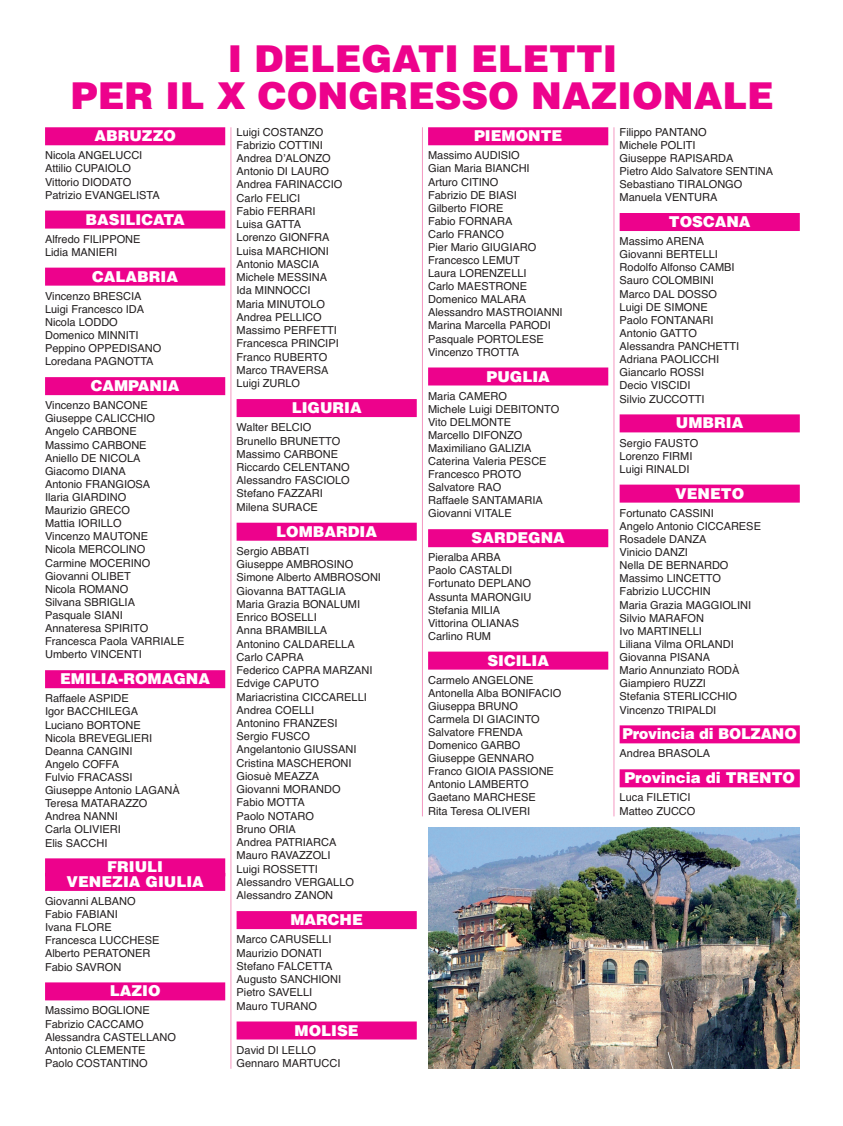
<style>
.page{position:relative;width:843px;height:1126px;background:#fff}
.page>*{position:absolute;margin:0;border:0;box-sizing:border-box;transform-origin:0 0}
.t1{font:900 37px/37px "Helvetica";color:#ed028c;text-align:center}
.t2{font:900 15px/14.5px "Helvetica";color:#fff;text-align:center}
.t3{font:11px/13.1px "Helvetica";color:#231f20}
</style>
<div class="page">
<div style="left:45px;top:127px;width:180px;height:18px;background:#ed028c"></div>
<div style="left:45px;top:210px;width:180px;height:18px;background:#ed028c"></div>
<div style="left:45px;top:268px;width:180px;height:18px;background:#ed028c"></div>
<div style="left:45px;top:377px;width:180px;height:18px;background:#ed028c"></div>
<div style="left:45px;top:670px;width:180px;height:18px;background:#ed028c"></div>
<div style="left:45px;top:858px;width:180px;height:18px;background:#ed028c"></div>
<div style="left:45px;top:873px;width:180px;height:18px;background:#ed028c"></div>
<div style="left:45px;top:982px;width:180px;height:18px;background:#ed028c"></div>
<hr style="left:230px;top:127px;width:1px;height:941px;background:#f499c2">
<div style="left:236px;top:399px;width:180px;height:18px;background:#ed028c"></div>
<div style="left:236px;top:522px;width:180px;height:18px;background:#ed028c"></div>
<div style="left:236px;top:911px;width:180px;height:18px;background:#ed028c"></div>
<div style="left:236px;top:1021px;width:180px;height:18px;background:#ed028c"></div>
<hr style="left:422px;top:127px;width:1px;height:689px;background:#f499c2">
<div style="left:428px;top:127px;width:180px;height:18px;background:#ed028c"></div>
<div style="left:428px;top:367px;width:180px;height:18px;background:#ed028c"></div>
<div style="left:428px;top:529px;width:180px;height:18px;background:#ed028c"></div>
<div style="left:428px;top:651px;width:180px;height:18px;background:#ed028c"></div>
<hr style="left:613px;top:127px;width:1px;height:689px;background:#f499c2">
<div style="left:619px;top:213px;width:180px;height:18px;background:#ed028c"></div>
<div style="left:619px;top:414px;width:180px;height:18px;background:#ed028c"></div>
<div style="left:619px;top:484px;width:180px;height:18px;background:#ed028c"></div>
<div style="left:619px;top:725px;width:180px;height:18px;background:#ed028c"></div>
<div style="left:619px;top:769px;width:180px;height:18px;background:#ed028c"></div>
<img style="left:428px;top:827px;width:371px;height:241px">
<h1 class="t1" style="left:71px;top:43px;width:704px">I DELEGATI ELETTI<br>PER IL X CONGRESSO NAZIONALE</h1>
<h2 class="t2" style="left:94px;top:130px;width:83px">ABRUZZO</h2>
<p class="t3" style="left:45px;top:150px;width:116px">Nicola ANGELUCCI<br>Attilio CUPAIOLO<br>Vittorio DIODATO<br>Patrizio EVANGELISTA</p>
<h2 class="t2" style="left:85px;top:213px;width:101px">BASILICATA</h2>
<p class="t3" style="left:45px;top:233px;width:97px">Alfredo FILIPPONE<br>Lidia MANIERI</p>
<h2 class="t2" style="left:92px;top:270px;width:87px">CALABRIA</h2>
<p class="t3" style="left:45px;top:290px;width:118px">Vincenzo BRESCIA<br>Luigi Francesco IDA<br>Nicola LODDO<br>Domenico MINNITI<br>Peppino OPPEDISANO<br>Loredana PAGNOTTA</p>
<h2 class="t2" style="left:91px;top:380px;width:90px">CAMPANIA</h2>
<p class="t3" style="left:45px;top:400px;width:141px">Vincenzo BANCONE<br>Giuseppe CALICCHIO<br>Angelo CARBONE<br>Massimo CARBONE<br>Aniello DE NICOLA<br>Giacomo DIANA<br>Antonio FRANGIOSA<br>Ilaria GIARDINO<br>Maurizio GRECO<br>Mattia IORILLO<br>Vincenzo MAUTONE<br>Nicola MERCOLINO<br>Carmine MOCERINO<br>Giovanni OLIBET<br>Nicola ROMANO<br>Silvana SBRIGLIA<br>Pasquale SIANI<br>Annateresa SPIRITO<br>Francesca Paola VARRIALE<br>Umberto VINCENTI</p>
<h2 class="t2" style="left:60px;top:673px;width:151px">EMILIA-ROMAGNA</h2>
<p class="t3" style="left:45px;top:693px;width:136px">Raffaele ASPIDE<br>Igor BACCHILEGA<br>Luciano BORTONE<br>Nicola BREVEGLIERI<br>Deanna CANGINI<br>Angelo COFFA<br>Fulvio FRACASSI<br>Giuseppe Antonio LAGANÀ<br>Teresa MATARAZZO<br>Andrea NANNI<br>Carla OLIVIERI<br>Elis SACCHI</p>
<h2 class="t2" style="left:66px;top:861px;width:139px">FRIULI<br>VENEZIA GIULIA</h2>
<p class="t3" style="left:45px;top:895px;width:116px">Giovanni ALBANO<br>Fabio FABIANI<br>Ivana FLORE<br>Francesca LUCCHESE<br>Alberto PERATONER<br>Fabio SAVRON</p>
<h2 class="t2" style="left:110px;top:985px;width:52px">LAZIO</h2>
<p class="t3" style="left:45px;top:1005px;width:132px">Massimo BOGLIONE<br>Fabrizio CACCAMO<br>Alessandra CASTELLANO<br>Antonio CLEMENTE<br>Paolo COSTANTINO</p>
<p class="t3" style="left:236px;top:126px;width:107px">Luigi COSTANZO<br>Fabrizio COTTINI<br>Andrea D’ALONZO<br>Antonio DI LAURO<br>Andrea FARINACCIO<br>Carlo FELICI<br>Fabio FERRARI<br>Luisa GATTA<br>Lorenzo GIONFRA<br>Luisa MARCHIONI<br>Antonio MASCIA<br>Michele MESSINA<br>Ida MINNOCCI<br>Maria MINUTOLO<br>Andrea PELLICO<br>Massimo PERFETTI<br>Francesca PRINCIPI<br>Franco RUBERTO<br>Marco TRAVERSA<br>Luigi ZURLO</p>
<h2 class="t2" style="left:291px;top:402px;width:71px">LIGURIA</h2>
<p class="t3" style="left:236px;top:422px;width:115px">Walter BELCIO<br>Brunello BRUNETTO<br>Massimo CARBONE<br>Riccardo CELENTANO<br>Alessandro FASCIOLO<br>Stefano FAZZARI<br>Milena SURACE</p>
<h2 class="t2" style="left:276px;top:525px;width:102px">LOMBARDIA</h2>
<p class="t3" style="left:236px;top:545px;width:146px">Sergio ABBATI<br>Giuseppe AMBROSINO<br>Simone Alberto AMBROSONI<br>Giovanna BATTAGLIA<br>Maria Grazia BONALUMI<br>Enrico BOSELLI<br>Anna BRAMBILLA<br>Antonino CALDARELLA<br>Carlo CAPRA<br>Federico CAPRA MARZANI<br>Edvige CAPUTO<br>Mariacristina CICCARELLI<br>Andrea COELLI<br>Antonino FRANZESI<br>Sergio FUSCO<br>Angelantonio GIUSSANI<br>Cristina MASCHERONI<br>Giosuè MEAZZA<br>Giovanni MORANDO<br>Fabio MOTTA<br>Paolo NOTARO<br>Bruno ORIA<br>Andrea PATRIARCA<br>Mauro RAVAZZOLI<br>Luigi ROSSETTI<br>Alessandro VERGALLO<br>Alessandro ZANON</p>
<h2 class="t2" style="left:290px;top:913px;width:74px">MARCHE</h2>
<p class="t3" style="left:236px;top:933px;width:106px">Marco CARUSELLI<br>Maurizio DONATI<br>Stefano FALCETTA<br>Augusto SANCHIONI<br>Pietro SAVELLI<br>Mauro TURANO</p>
<h2 class="t2" style="left:294px;top:1024px;width:66px">MOLISE</h2>
<p class="t3" style="left:236px;top:1044px;width:105px">David DI LELLO<br>Gennaro MARTUCCI</p>
<p class="t3" style="left:619px;top:126px;width:155px">Filippo PANTANO<br>Michele POLITI<br>Giuseppe RAPISARDA<br>Pietro Aldo Salvatore SENTINA<br>Sebastiano TIRALONGO<br>Manuela VENTURA</p>
<h2 class="t2" style="left:668px;top:216px;width:83px">TOSCANA</h2>
<p class="t3" style="left:619px;top:236px;width:121px">Massimo ARENA<br>Giovanni BERTELLI<br>Rodolfo Alfonso CAMBI<br>Sauro COLOMBINI<br>Marco DAL DOSSO<br>Luigi DE SIMONE<br>Paolo FONTANARI<br>Antonio GATTO<br>Alessandra PANCHETTI<br>Adriana PAOLICCHI<br>Giancarlo ROSSI<br>Decio VISCIDI<br>Silvio ZUCCOTTI</p>
<h2 class="t2" style="left:675px;top:417px;width:69px">UMBRIA</h2>
<p class="t3" style="left:619px;top:437px;width:80px">Sergio FAUSTO<br>Lorenzo FIRMI<br>Luigi RINALDI</p>
<h2 class="t2" style="left:675px;top:487px;width:71px">VENETO</h2>
<p class="t3" style="left:619px;top:507px;width:143px">Fortunato CASSINI<br>Angelo Antonio CICCARESE<br>Rosadele DANZA<br>Vinicio DANZI<br>Nella DE BERNARDO<br>Massimo LINCETTO<br>Fabrizio LUCCHIN<br>Maria Grazia MAGGIOLINI<br>Silvio MARAFON<br>Ivo MARTINELLI<br>Liliana Vilma ORLANDI<br>Giovanna PISANA<br>Mario Annunziato RODÀ<br>Giampiero RUZZI<br>Stefania STERLICCHIO<br>Vincenzo TRIPALDI</p>
<h2 class="t2" style="left:622px;top:728px;width:176px">Provincia di BOLZANO</h2>
<p class="t3" style="left:619px;top:748px;width:92px">Andrea BRASOLA</p>
<h2 class="t2" style="left:624px;top:772px;width:172px">Provincia di TRENTO</h2>
<p class="t3" style="left:619px;top:792px;width:77px">Luca FILETICI<br>Matteo ZUCCO</p>
<h2 class="t2" style="left:474px;top:130px;width:90px">PIEMONTE</h2>
<p class="t3" style="left:428px;top:150px;width:136px">Massimo AUDISIO<br>Gian Maria BIANCHI<br>Arturo CITINO<br>Fabrizio DE BIASI<br>Gilberto FIORE<br>Fabio FORNARA<br>Carlo FRANCO<br>Pier Mario GIUGIARO<br>Francesco LEMUT<br>Laura LORENZELLI<br>Carlo MAESTRONE<br>Domenico MALARA<br>Alessandro MASTROIANNI<br>Marina Marcella PARODI<br>Pasquale PORTOLESE<br>Vincenzo TROTTA</p>
<h2 class="t2" style="left:486px;top:370px;width:65px">PUGLIA</h2>
<p class="t3" style="left:428px;top:390px;width:133px">Maria CAMERO<br>Michele Luigi DEBITONTO<br>Vito DELMONTE<br>Marcello DIFONZO<br>Maximiliano GALIZIA<br>Caterina Valeria PESCE<br>Francesco PROTO<br>Salvatore RAO<br>Raffaele SANTAMARIA<br>Giovanni VITALE</p>
<h2 class="t2" style="left:471px;top:532px;width:95px">SARDEGNA</h2>
<p class="t3" style="left:428px;top:552px;width:105px">Pieralba ARBA<br>Paolo CASTALDI<br>Fortunato DEPLANO<br>Assunta MARONGIU<br>Stefania MILIA<br>Vittorina OLIANAS<br>Carlino RUM</p>
<h2 class="t2" style="left:487px;top:654px;width:63px">SICILIA</h2>
<p class="t3" style="left:428px;top:674px;width:135px">Carmelo ANGELONE<br>Antonella Alba BONIFACIO<br>Giuseppa BRUNO<br>Carmela DI GIACINTO<br>Salvatore FRENDA<br>Domenico GARBO<br>Giuseppe GENNARO<br>Franco GIOIA PASSIONE<br>Antonio LAMBERTO<br>Gaetano MARCHESE<br>Rita Teresa OLIVERI</p>
</div>
